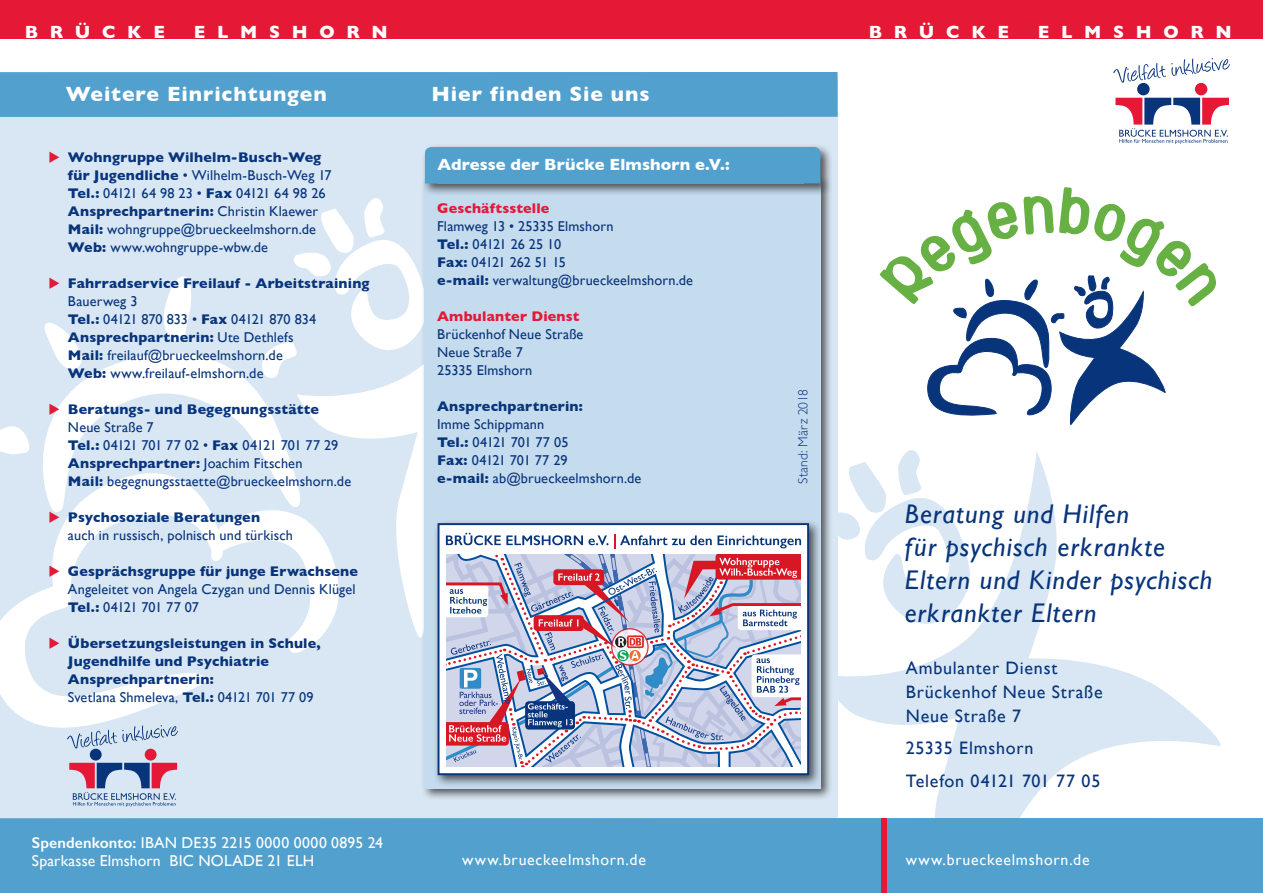
<style>
.page{position:relative;width:1263px;height:893px;background:#fff}
.page>*{position:absolute;margin:0;border:0;box-sizing:border-box;transform-origin:0 0}
.t1{font:italic 27px/33px "Gill Sans";letter-spacing:.04em;color:#08347b}
.t2{font:700 21px "Gill Sans";letter-spacing:.045em;color:#fff}
.t3{font:18px/24px "Gill Sans";letter-spacing:.04em;color:#08347b}
.t4{font:700 18px "Gill Sans";letter-spacing:.65em;color:#fff}
.t5{font:700 16.5px "Gill Sans";letter-spacing:.01em;color:#fff}
.t6{font:15.75px/18px "Gill Sans";letter-spacing:.01em;color:#fff}
.t7{font:15.75px "Gill Sans";letter-spacing:.035em;color:#fff}
.t8{font:14.25px/18px "Gill Sans";letter-spacing:.01em;color:#08347b}
.t9{font:700 14.25px/18px "Gill Sans";letter-spacing:.015em;color:#08347b}
.t10{font:700 14.25px "Gill Sans";letter-spacing:.015em;color:#e51836}
.t11{font:300 13.5px "Gill Sans";letter-spacing:.01em;color:#08347b}
.t12{font:9.9px "Gill Sans";color:#08347b}
.s1{color:#e51836}
.s2{font-weight:700}
.s3{font-weight:400}
.s4{font-weight:600}
</style>
<div class="page">
<svg style="left:935px;top:456px;width:286px;height:362px"></svg>
<div style="left:0;top:79px;width:838px;height:744px;background:#d8e7f3"></div>
<svg style="left:308px;top:382px;width:113px;height:256px"></svg>
<svg style="left:294px;top:198px;width:127px;height:184px"></svg>
<svg style="left:0;top:426px;width:13px;height:26px"></svg>
<svg style="left:45px;top:322px;width:12px;height:4px"></svg>
<svg style="left:163px;top:276px;width:28px;height:50px"></svg>
<svg style="left:13px;top:326px;width:295px;height:126px"></svg>
<svg style="left:0;top:452px;width:353px;height:300px"></svg>
<div style="left:0;top:72px;width:838px;height:45px;background:#51a0ce"></div>
<div style="left:0;top:818px;width:1263px;height:75px;background:#51a0ce"></div>
<div style="left:838px;top:0;width:425px;height:38px;background:#e51836"></div>
<div style="left:881px;top:818px;width:6px;height:75px;background:#e51836"></div>
<div style="left:0;top:0;width:847px;height:38px;background:#e51836"></div>
<div style="left:145px;top:749px;width:12px;height:11px;background:#e51836;border-radius:50%"></div>
<div style="left:90px;top:749px;width:12px;height:11px;background:#08347b;border-radius:50%"></div>
<svg style="left:69px;top:763px;width:108px;height:44px"></svg>
<svg style="left:67px;top:725px;width:111px;height:24px"></svg>
<div style="left:1195px;top:83px;width:12px;height:12px;background:#e51836;border-radius:50%"></div>
<div style="left:1137px;top:83px;width:12px;height:12px;background:#08347b;border-radius:50%"></div>
<svg style="left:1115px;top:98px;width:114px;height:46px"></svg>
<svg style="left:1113px;top:58px;width:117px;height:25px"></svg>
<svg style="left:879px;top:187px;width:337px;height:238px"></svg>
<div style="left:421px;top:175px;width:413px;height:626px;background:#231f20;opacity:.75"></div>
<div style="left:425px;top:179px;width:396px;height:609px;background:#c5dbee"></div>
<div style="left:421px;top:143px;width:412px;height:53px;background:#231f20;opacity:.75"></div>
<div style="left:425px;top:155px;width:395px;height:29px;background:#51a0ce"></div>
<div style="left:425px;top:147px;width:395px;height:16px;background:#51a0ce;border-radius:7px"></div>
<div style="left:434px;top:519px;width:387px;height:268px;background:#231f20;opacity:.75"></div>
<svg style="left:438px;top:448px;width:534px;height:326px"></svg>
<p class="t4" style="left:25px;top:18px;width:142px">BRÜCKE</p>
<p class="t4" style="left:194px;top:18px;width:196px">ELMSHORN</p>
<p class="t4" style="left:869px;top:18px;width:142px">BRÜCKE</p>
<p class="t4" style="left:1038px;top:18px;width:196px">ELMSHORN</p>
<h2 class="t2" style="left:66px;top:77px;width:262px">Weitere Einrichtungen</h2>
<p class="t8" style="left:68px;top:148px;width:265px;text-indent:-19px"><span class="s1">◆</span> <span class="s2">Wohngruppe Wilhelm-Busch-Weg für Jugendliche</span> • Wilhelm-Busch-Weg 17<br><span class="s2">Tel.:</span> 04121 64 98 23 • <span class="s2">Fax</span> 04121 64 98 26<br><span class="s2">Ansprechpartnerin:</span> Christin Klaewer <span class="s2">Mail:</span> wohngruppe@brueckeelmshorn.de <span class="s2">Web:</span> www.wohngruppe-wbw.de</p>
<p class="t8" style="left:68px;top:274px;width:303px;text-indent:-19px"><span class="s1">◆</span> <span class="s2">Fahrradservice Freilauf - Arbeitstraining </span>Bauerweg 3<br><span class="s2">Tel.:</span> 04121 870 833 • <span class="s2">Fax</span> 04121 870 834<br><span class="s2">Ansprechpartnerin:</span> Ute Dethlefs<br><span class="s2">Mail:</span> freilauf@brueckeelmshorn.de<br><span class="s2">Web:</span> www.freilauf-elmshorn.de</p>
<p class="t8" style="left:68px;top:400px;width:285px;text-indent:-19px"><span class="s1">◆</span> <span class="s2">Beratungs- und Begegnungsstätte </span>Neue Straße 7<br><span class="s2">Tel.:</span> 04121 701 77 02 • <span class="s2">Fax</span> 04121 701 77 29<br><span class="s2">Ansprechpartner:</span> Joachim Fitschen<br><span class="s2">Mail:</span> begegnungsstaette@brueckeelmshorn.de</p>
<p class="t8" style="left:68px;top:508px;width:226px;text-indent:-19px"><span class="s1">◆</span> <span class="s2">Psychosoziale Beratungen<br></span>auch in russisch, polnisch und türkisch</p>
<p class="t8" style="left:68px;top:562px;width:292px;text-indent:-19px"><span class="s1">◆</span> <span class="s2">Gesprächsgruppe für junge Erwachsene<br></span>Angeleitet von Angela Czygan und Dennis Klügel<br><span class="s2">Tel.:</span> 04121 701 77 07</p>
<p class="t9" style="left:68px;top:634px;width:254px;text-indent:-19px"><span class="s1">◆</span> Übersetzungsleistungen in Schule,<br>Jugendhilfe und Psychiatrie<br>Ansprechpartnerin:<br><span class="s3">Svetlana Shmeleva,</span> Tel.: <span class="s3">04121 701 77 09</span></p>
<p class="t6" style="left:32px;top:834px;width:353px"><span class="s4">Spendenkonto:</span> IBAN DE35 2215 0000 0000 0895 24<br>Sparkasse Elmshorn BIC NOLADE 21 ELH</p>
<h2 class="t2" style="left:432px;top:77px;width:219px">Hier finden Sie uns</h2>
<p class="t5" style="left:437px;top:151px;width:294px">Adresse der Brücke Elmshorn e.V.:</p>
<p class="t10" style="left:437px;top:197px;width:114px">Geschäftsstelle</p>
<p class="t8" style="left:437px;top:217px;width:257px">Flamweg 13 • 25335 Elmshorn<br><span class="s2">Tel.:</span> 04121 26 25 10<br><span class="s2">Fax:</span> 04121 262 51 15<br><span class="s2">e-mail:</span> verwaltung@brueckeelmshorn.de</p>
<p class="t10" style="left:437px;top:305px;width:144px">Ambulanter Dienst</p>
<p class="t8" style="left:437px;top:325px;width:148px">Brückenhof Neue Straße<br>Neue Straße 7<br>25335 Elmshorn</p>
<p class="t9" style="left:437px;top:397px;width:147px">Ansprechpartnerin:</p>
<p class="t8" style="left:437px;top:415px;width:206px">Imme Schippmann<br><span class="s2">Tel.:</span> 04121 701 77 05<br><span class="s2">Fax:</span> 04121 701 77 29<br><span class="s2">e-mail:</span> ab@brueckeelmshorn.de</p>
<p class="t11" style="left:792px;top:484px;width:96px;rotate:-90deg">Stand: März 2018</p>
<p class="t12" style="left:711px;top:730px;width:14px;rotate:1deg">Str.</p>
<h1 class="t1" style="left:905px;top:497px;width:309px">Beratung und Hilfen<br>für psychisch erkrankte<br>Eltern und Kinder psychisch erkrankter Eltern</h1>
<p class="t3" style="left:906px;top:655px;width:198px">Ambulanter Dienst<br>Brückenhof Neue Straße<br>Neue Straße 7</p>
<p class="t3" style="left:906px;top:732px;width:196px;line-height:32.5px">25335 Elmshorn<br>Telefon 04121 701 77 05</p>
<p class="t7" style="left:462px;top:851px;width:185px">www.brueckeelmshorn.de</p>
<p class="t7" style="left:906px;top:851px;width:185px">www.brueckeelmshorn.de</p>
</div>
